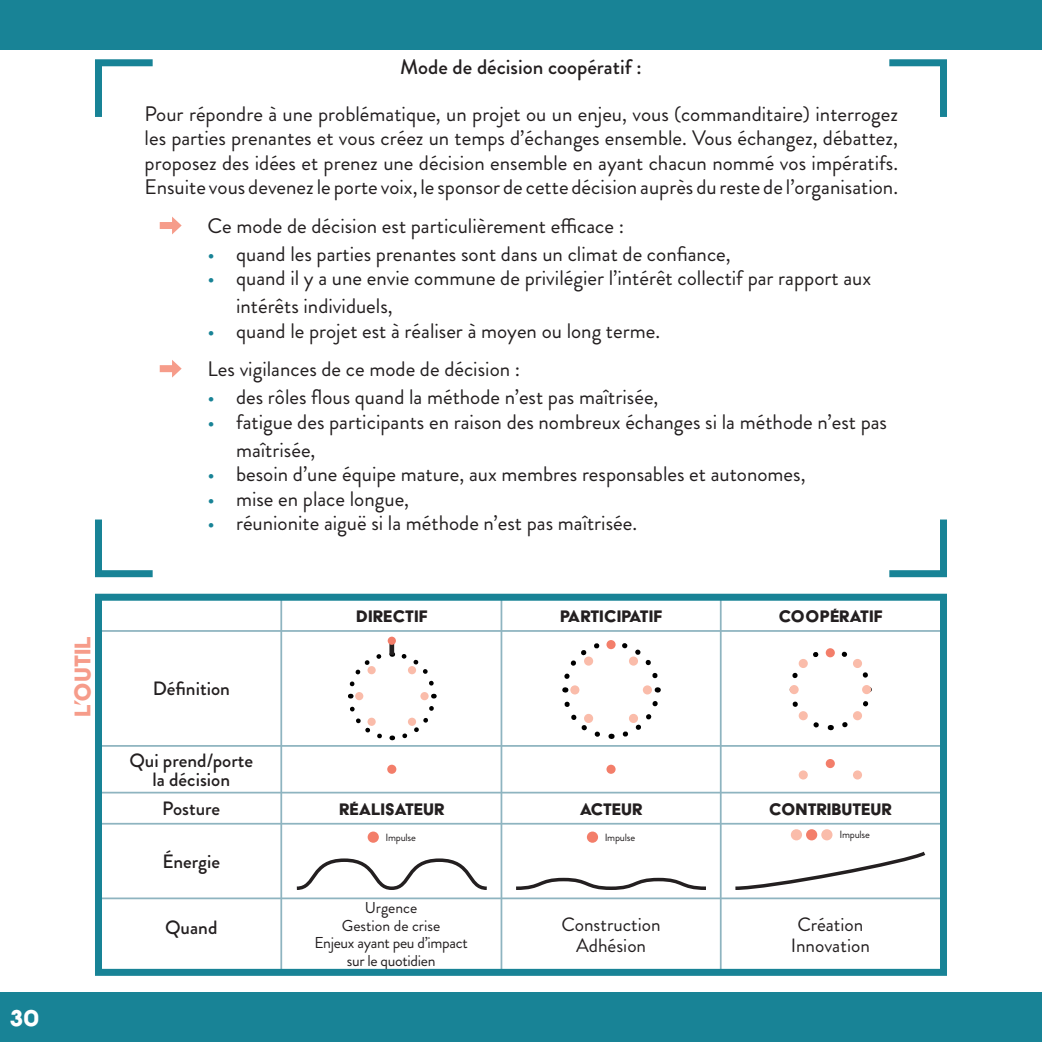
<style>
.page{position:relative;width:1042px;height:1042px;background:#fff}
.page>*{position:absolute;margin:0;border:0;box-sizing:border-box;transform-origin:0 0}
.t1{font:26.25px "Acier BAT Text Solid";color:#f69c8a}
.t2{font:26.25px "Acier BAT Text Solid";color:#fff}
.t3{font:21px/24.5px "Brandon Grotesque";color:#231f20;text-align:justify}
.t4{font:500 21px "Brandon Grotesque";color:#231f20}
.t5{font:19.25px "Acier BAT Text Solid";color:#231f20}
.t6{font:500 19.25px/19.2px "Brandon Grotesque";color:#231f20;text-align:center}
.t7{font:19.25px "Brandon Grotesque";color:#231f20}
.t8{font:15.75px "Brandon Grotesque";letter-spacing:-.02em;color:#231f20}
.t9{font:15.75px "Brandon Grotesque";color:#231f20}
.t10{font:10.5px "Brandon Grotesque";letter-spacing:-.02em;color:#231f20}
.s1{color:#188396}
</style>
<div class="page">
<div style="left:0;top:992px;width:1042px;height:50px;background:#188396"></div>
<div style="left:0;top:0;width:1042px;height:50px;background:#188396"></div>
<svg style="left:95px;top:59px;width:58px;height:58px"></svg>
<svg style="left:889px;top:59px;width:58px;height:58px"></svg>
<svg style="left:889px;top:519px;width:58px;height:59px"></svg>
<svg style="left:95px;top:519px;width:58px;height:59px"></svg>
<div style="left:160px;top:222px;width:14px;height:7px;background:#f69c8a"></div>
<svg style="left:172px;top:217px;width:10px;height:17px"></svg>
<div style="left:160px;top:365px;width:14px;height:7px;background:#f69c8a"></div>
<svg style="left:172px;top:360px;width:10px;height:18px"></svg>
<svg style="left:95px;top:593px;width:852px;height:383px"></svg>
<p class="t1" style="left:69px;top:717px;width:82px;rotate:-90deg">L’OUTIL</p>
<p class="t2" style="left:10px;top:1004px;width:31px">30</p>
<p class="t4" style="left:400px;top:52px;width:243px">Mode de décision coopératif :</p>
<p class="t3" style="left:145px;top:102px;width:755px">Pour répondre à une problématique, un projet ou un enjeu, vous (commanditaire) interrogez les parties prenantes et vous créez un temps d’échanges ensemble. Vous échangez, débattez, proposez des idées et prenez une décision ensemble en ayant chacun nommé vos impératifs.<br>Ensuite vous devenez le porte voix, le sponsor de cette décision auprès du reste de l’organisation.</p>
<p class="t3" style="left:208px;top:214px;width:418px">Ce mode de décision est particulièrement efficace :</p>
<p class="t3" style="left:208px;top:242px;width:525px"><span class="s1">•</span> quand les parties prenantes sont dans un climat de confiance,</p>
<p class="t3" style="left:208px;top:266px;width:665px"><span class="s1">•</span> quand il y a une envie commune de privilégier l’intérêt collectif par rapport aux</p>
<p class="t3" style="left:236px;top:294px;width:158px">intérêts individuels,</p>
<p class="t3" style="left:208px;top:319px;width:454px"><span class="s1">•</span> quand le projet est à réaliser à moyen ou long terme.</p>
<p class="t3" style="left:208px;top:357px;width:314px">Les vigilances de ce mode de décision :</p>
<p class="t3" style="left:208px;top:385px;width:452px"><span class="s1">•</span> des rôles flous quand la méthode n’est pas maîtrisée,</p>
<p class="t3" style="left:208px;top:410px;width:681px"><span class="s1">•</span> fatigue des participants en raison des nombreux échanges si la méthode n’est pas</p>
<p class="t3" style="left:236px;top:438px;width:81px">maîtrisée,</p>
<p class="t3" style="left:208px;top:462px;width:599px"><span class="s1">•</span> besoin d’une équipe mature, aux membres responsables et autonomes,</p>
<p class="t3" style="left:208px;top:487px;width:203px"><span class="s1">•</span> mise en place longue,</p>
<p class="t3" style="left:208px;top:511px;width:431px"><span class="s1">•</span> réunionite aiguë si la méthode n’est pas maîtrisée.</p>
<p class="t6" style="left:153px;top:679px;width:79px">Définition</p>
<p class="t6" style="left:129px;top:751px;width:125px">Qui prend/porte la décision</p>
<p class="t6" style="left:162px;top:799px;width:60px">Posture</p>
<p class="t6" style="left:162px;top:852px;width:59px">Énergie</p>
<p class="t6" style="left:165px;top:918px;width:54px">Quand</p>
<p class="t5" style="left:356px;top:606px;width:73px">DIRECTIF</p>
<p class="t5" style="left:339px;top:799px;width:107px">RÉALISATEUR</p>
<p class="t5" style="left:560px;top:606px;width:103px">PARTICIPATIF</p>
<p class="t5" style="left:580px;top:799px;width:64px">ACTEUR</p>
<p class="t5" style="left:778px;top:606px;width:106px">COOPÉRATIF</p>
<p class="t5" style="left:769px;top:799px;width:124px">CONTRIBUTEUR</p>
<p class="t10" style="left:385px;top:830px;width:32px">Impulse</p>
<p class="t10" style="left:605px;top:830px;width:32px">Impulse</p>
<p class="t10" style="left:839px;top:827px;width:32px">Impulse</p>
<p class="t9" style="left:365px;top:897px;width:54px">Urgence</p>
<p class="t9" style="left:342px;top:914px;width:100px">Gestion de crise</p>
<p class="t8" style="left:314px;top:932px;width:155px">Enjeux ayant peu d’impact</p>
<p class="t8" style="left:347px;top:949px;width:90px">sur le quotidien</p>
<p class="t7" style="left:561px;top:910px;width:101px">Construction</p>
<p class="t7" style="left:576px;top:931px;width:72px">Adhésion</p>
<p class="t7" style="left:797px;top:910px;width:68px">Création</p>
<p class="t7" style="left:791px;top:931px;width:80px">Innovation</p>
</div>
